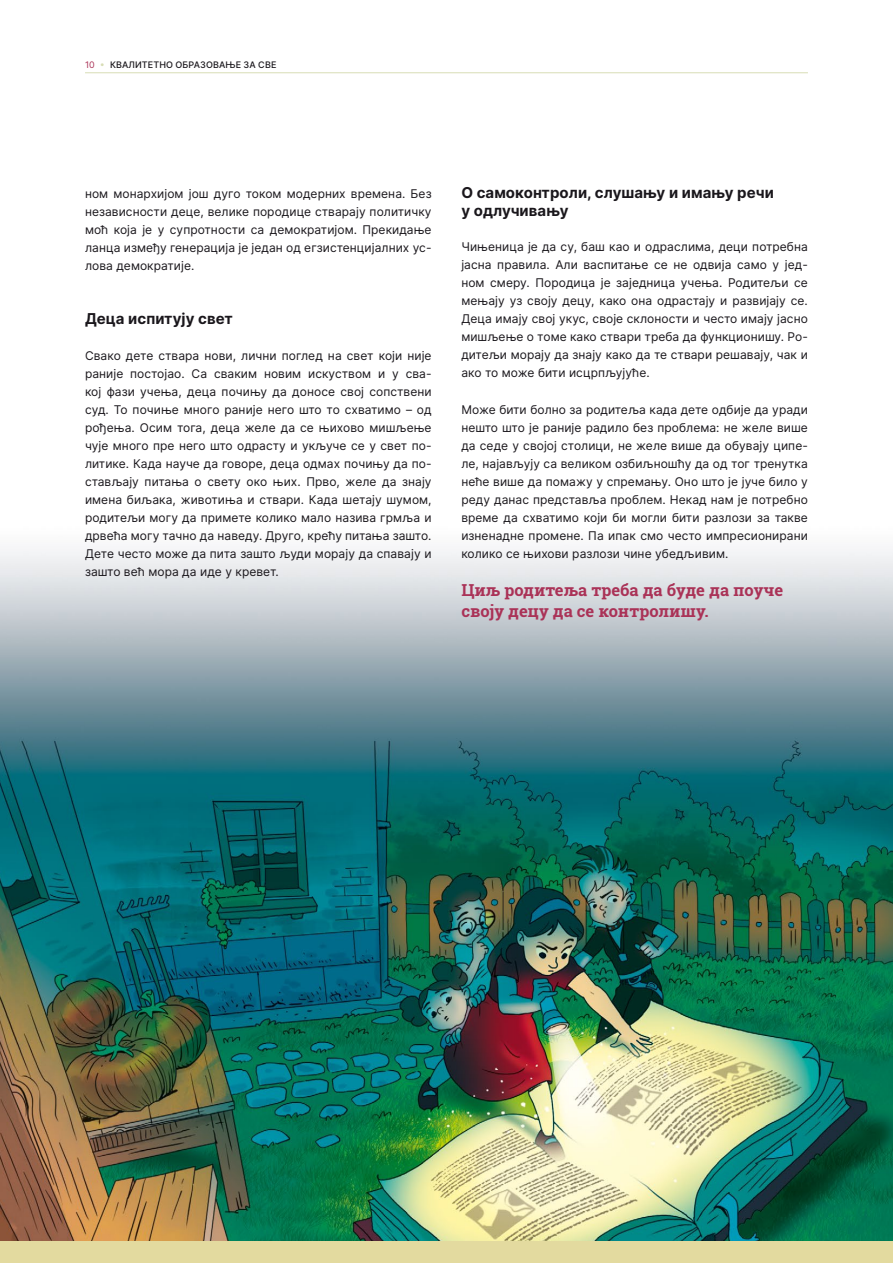
<style>
.page{position:relative;width:893px;height:1263px;background:#fff}
.page>*{position:absolute;margin:0;border:0;box-sizing:border-box;transform-origin:0 0}
.t1{font:700 16.5px/21px "Roboto Slab";color:#aa3257}
.t2{font:700 15px/18px "Inter";letter-spacing:.005em;color:#1a171c}
.t3{font:12px/18px "Inter";letter-spacing:.005em;color:#1a171c;text-align:justify}
.t4{font:500 9px "Inter";letter-spacing:.01em;color:#1a171c}
.s1{font-weight:400;color:#aa3257}
.s2{font-weight:400;color:#d8ddb5}
</style>
<div class="page">
<img style="left:0;top:73px;width:893px;height:1169px">
<div style="left:0;top:1242px;width:893px;height:21px;background:#e3da9f"></div>
<hr style="left:85px;top:72px;width:723px;height:1px;background:#d8ddb5">
<p class="t4" style="left:85px;top:58px;width:193px"><span class="s1">10</span> <span class="s2">•</span> КВАЛИТЕТНО ОБРАЗОВАЊЕ ЗА СВЕ</p>
<p class="t3" style="left:85px;top:184px;width:348px">ном монархијом још дуго током модерних времена. Без независности деце, велике породице стварају политичку моћ која је у супротности са демократијом. Прекидање ланца између генерација је један од егзистенцијалних ус&shy;лова демократије.</p>
<p class="t2" style="left:85px;top:309px;width:149px">Деца испитују свет</p>
<p class="t3" style="left:85px;top:346px;width:348px">Свако дете ствара нови, лични поглед на свет који није раније постојао. Са сваким новим искуством и у сва&shy;кој фази учења, деца почињу да доносе свој сопствени суд. То почиње много раније него што то схватимо – од рођења. Осим тога, деца желе да се њихово мишљење чује много пре него што одрасту и укључе се у свет по&shy;литике. Када науче да говоре, деца одмах почињу да по&shy;стављају питања о свету око њих. Прво, желе да знају имена биљака, животиња и ствари. Када шетају шумом, родитељи могу да примете колико мало назива грмља и дрвећа могу тачно да наведу. Друго, крећу питања зашто.<br>Дете често може да пита зашто људи морају да спавају и зашто већ мора да иде у кревет.</p>
<p class="t2" style="left:461px;top:183px;width:314px">О самоконтроли, слушању и имању речи у одлучивању</p>
<p class="t3" style="left:461px;top:237px;width:348px">Чињеница је да су, баш као и одраслима, деци потребна јасна правила. Али васпитање се не одвија само у јед&shy;ном смеру. Породица је заједница учења. Родитељи се мењају уз своју децу, како она одрастају и развијају се.<br>Деца имају свој укус, своје склоности и често имају јасно мишљење о томе како ствари треба да функционишу. Ро&shy;дитељи морају да знају како да те ствари решавају, чак и ако то може бити исцрпљујуће.</p>
<p class="t3" style="left:461px;top:400px;width:348px">Може бити болно за родитеља када дете одбије да уради нешто што је раније радило без проблема: не желе више да седе у својој столици, не желе више да обувају ципе&shy;ле, најављују са великом озбиљношћу да од тог тренутка неће више да помажу у спремању. Оно што је јуче било у реду данас представља проблем. Некад нам је потребно време да схватимо који би могли бити разлози за такве изненадне промене. Па ипак смо често импресионирани колико се њихови разлози чине убедљивим.</p>
<h1 class="t1" style="left:461px;top:579px;width:323px">Циљ родитеља треба да буде да поуче своју децу да се контролишу.</h1>
</div>
